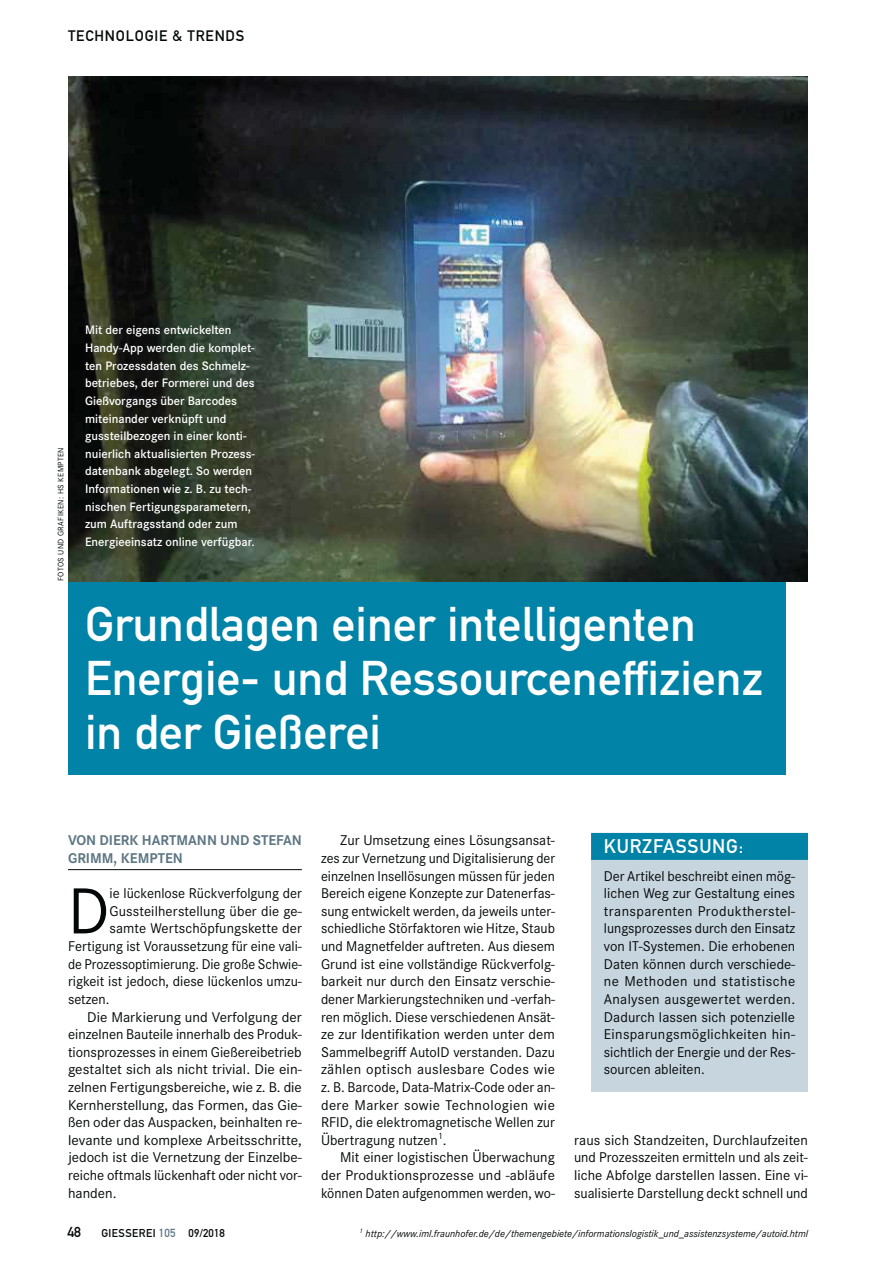
<style>
.page{position:relative;width:893px;height:1263px;background:#fff}
.page>*{position:absolute;margin:0;border:0;box-sizing:border-box;transform-origin:0 0}
.t1{font:67.5px "Corporate S";color:#040809}
.t2{font:48px/54px "DIN Mittelschrift Std";color:#fff}
.t3{font:19.5px "DIN Mittelschrift Std";letter-spacing:.04em;color:#fff}
.t4{font:15px "DIN Mittelschrift Std";letter-spacing:.055em;color:#040809}
.t5{font:14.7px/17.5px "Corporate S";color:#040809;text-align:justify}
.t6{font:14.7px "Corporate S";color:#040809;scale:1.04 1}
.t7{font:700 14.7px/17.5px "Corporate S";color:#5d7683}
.t8{font:14.7px "Corporate S";color:#040809;scale:.96 1}
.t9{font:14.25px "DIN Mittelschrift Std";color:#040809}
.t10{font:600 12.75px/17.5px "Corporate S";color:#fff}
.t11{font:11.25px "DIN Mittelschrift Std";letter-spacing:.04em;color:#040809}
.t12{font:italic 10.5px "Corporate S";color:#040809}
.t13{font:8.25px "Corporate S";letter-spacing:.04em;color:#040809}
.s1{font-size:11.55px;color:#5d7683}
</style>
<div class="page">
<hr style="left:68px;top:869px;width:234px;height:1px;background:#040809">
<div style="left:68px;top:581px;width:717px;height:194px;background:#0083a6"></div>
<img style="left:68px;top:77px;width:740px;height:504px">
<div style="left:591px;top:834px;width:217px;height:258px;background:#c7d5de"></div>
<div style="left:591px;top:833px;width:217px;height:27px;background:#0083a6"></div>
<p class="t4" style="left:68px;top:30px;width:178px">TECHNOLOGIE &amp; TRENDS</p>
<p class="t13" style="left:58px;top:581px;width:135px;rotate:-90deg">FOTOS UND GRAFIKEN: HS KEMPTEN</p>
<p class="t10" style="left:85px;top:322px;width:171px">Mit der eigens entwickelten<br>Handy-App werden die komplet&shy;ten Prozessdaten des Schmelz&shy;betriebes, der Formerei und des<br>Gießvorgangs über Barcodes miteinander verknüpft und gussteilbezogen in einer konti&shy;nuierlich aktualisierten Prozess&shy;datenbank abgelegt. So werden<br>Informationen wie z. B. zu tech&shy;nischen Fertigungsparametern, zum Auftragsstand oder zum<br>Energieeinsatz online verfügbar.</p>
<h2 class="t2" style="left:85px;top:601px;width:679px">Grundlagen einer intelligenten<br>Energie- und Ressourceneffizienz in der Gießerei</h2>
<p class="t7" style="left:68px;top:833px;width:235px">VON DIERK HARTMANN UND STEFAN<br>GRIMM, KEMPTEN</p>
<h1 class="t1" style="left:68px;top:885px;width:43px">D</h1>
<p class="t5" style="left:109px;top:885px;width:194px">ie lückenlose Rückverfolgung der</p>
<p class="t5" style="left:109px;top:903px;width:194px">Gussteilherstellung über die ge-</p>
<p class="t5" style="left:109px;top:921px;width:194px">samte Wertschöpfungskette der</p>
<p class="t5" style="left:68px;top:938px;width:235px">Fertigung ist Voraussetzung für eine vali-</p>
<p class="t8" style="left:68px;top:958px;width:245px">de Prozessoptimierung. Die große Schwie-</p>
<p class="t5" style="left:68px;top:973px;width:235px">rigkeit ist jedoch, diese lückenlos umzu-</p>
<p class="t5" style="left:68px;top:991px;width:43px">setzen.</p>
<p class="t5" style="left:87px;top:1009px;width:216px">Die Markierung und Verfolgung der</p>
<p class="t5" style="left:68px;top:1026px;width:235px">einzelnen Bauteile innerhalb des Produk-</p>
<p class="t5" style="left:68px;top:1044px;width:235px">tionsprozesses in einem Gießereibetrieb</p>
<p class="t6" style="left:68px;top:1064px;width:226px">gestaltet sich als nicht trivial. Die ein-</p>
<p class="t5" style="left:68px;top:1079px;width:235px">zelnen Fertigungsbereiche, wie z. B. die</p>
<p class="t5" style="left:68px;top:1097px;width:235px">Kernherstellung, das Formen, das Gie-</p>
<p class="t5" style="left:68px;top:1114px;width:235px">ßen oder das Auspacken, beinhalten re-</p>
<p class="t6" style="left:68px;top:1134px;width:226px">levante und komplexe Arbeitsschritte,</p>
<p class="t5" style="left:68px;top:1150px;width:235px">jedoch ist die Vernetzung der Einzelbe-</p>
<p class="t5" style="left:68px;top:1167px;width:235px">reiche oftmals lückenhaft oder nicht vor-</p>
<p class="t5" style="left:68px;top:1185px;width:50px">handen.</p>
<p class="t9" style="left:67px;top:1227px;width:15px">48</p>
<p class="t11" style="left:101px;top:1229px;width:125px">GIESSEREI <span class="s1">105</span> 09/2018</p>
<p class="t5" style="left:321px;top:833px;width:235px;text-indent:19px">Zur Umsetzung eines Lösungsansat&shy;zes zur Vernetzung und Digitalisierung der einzelnen Insellösungen müssen für jeden Bereich eigene Konzepte zur Datenerfas&shy;sung entwickelt werden, da jeweils unter&shy;schiedliche Störfaktoren wie Hitze, Staub und Magnetfelder auftreten. Aus diesem Grund ist eine vollständige Rückverfolg&shy;barkeit nur durch den Einsatz verschie&shy;dener Markierungstechniken und -verfah&shy;ren möglich. Diese verschiedenen Ansät&shy;ze zur Identifikation werden unter dem Sammelbegriff AutoID verstanden. Dazu zählen optisch auslesbare Codes wie z. B. Barcode, Data-Matrix-Code oder an&shy;dere Marker sowie Technologien wie RFID, die elektromagnetische Wellen zur Übertragung nutzen<sup>1</sup>.</p>
<p class="t5" style="left:321px;top:1150px;width:235px;text-indent:19px">Mit einer logistischen Überwachung der Produktionsprozesse und -abläufe können Daten aufgenommen werden, wo-</p>
<h3 class="t3" style="left:604px;top:839px;width:141px">KURZFASSUNG:</h3>
<p class="t5" style="left:604px;top:868px;width:193px">Der Artikel beschreibt einen mög&shy;lichen Weg zur Gestaltung eines transparenten Produktherstel&shy;lungsprozesses durch den Einsatz von IT-Systemen. Die erhobenen Daten können durch verschiede&shy;ne Methoden und statistische Analysen ausgewertet werden.<br>Dadurch lassen sich potenzielle Einsparungsmöglichkeiten hin&shy;sichtlich der Energie und der Res&shy;sourcen ableiten.</p>
<p class="t5" style="left:574px;top:1132px;width:235px">raus sich Standzeiten, Durchlaufzeiten und Prozesszeiten ermitteln und als zeit&shy;liche Abfolge darstellen lassen. Eine vi&shy;sualisierte Darstellung deckt schnell und</p>
<p class="t12" style="left:359px;top:1230px;width:450px"><sup>1</sup> http://www.iml.fraunhofer.de/de/themengebiete/informationslogistik_und_assistenzsysteme/autoid.html</p>
</div>
